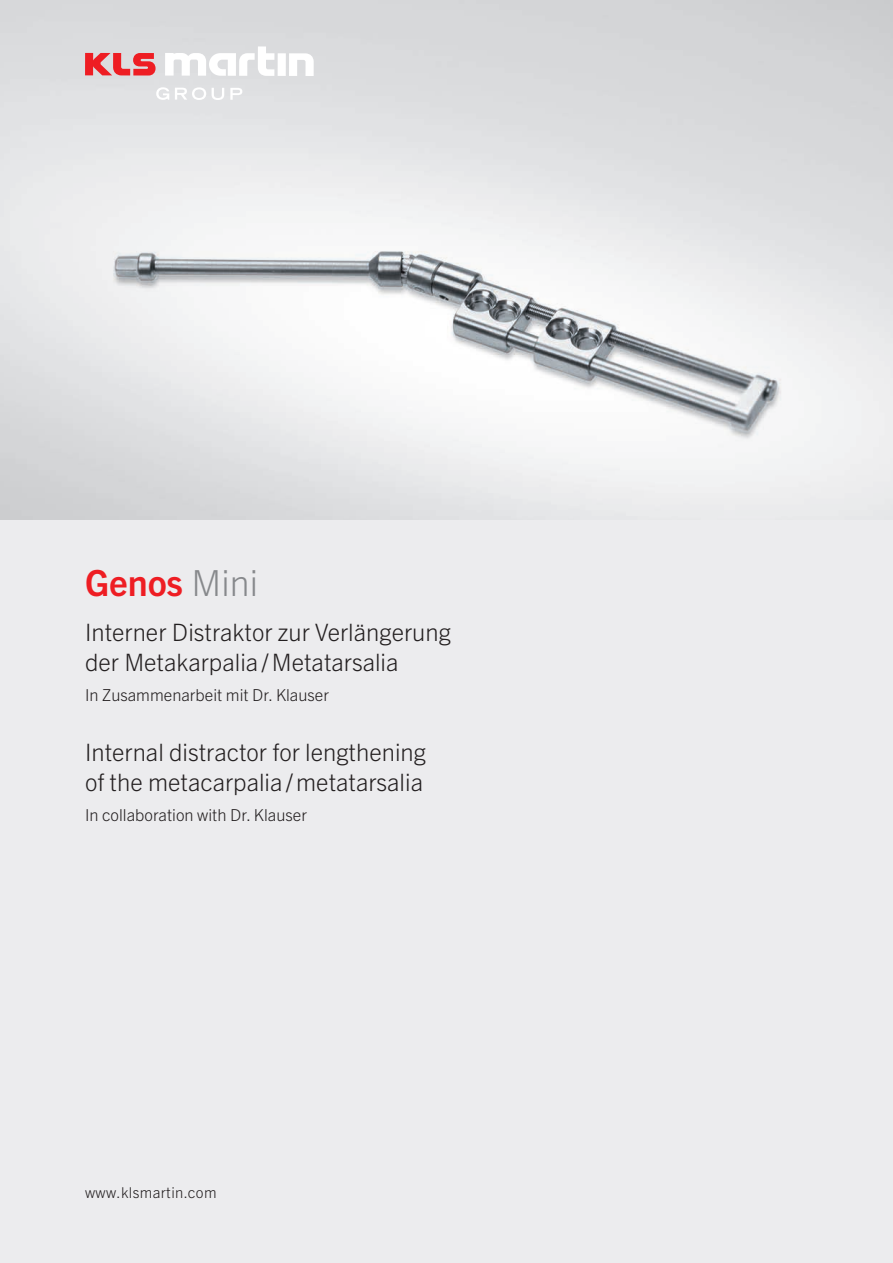
<style>
.page{position:relative;width:893px;height:1263px;background:#fff}
.page>*{position:absolute;margin:0;border:0;box-sizing:border-box;transform-origin:0 0}
.t1{font:700 36px "Trade Gothic Next LT Pro";color:#ee1d23}
.t2{font:300 24px/30px "Trade Gothic Next LT Pro";color:#231f20}
.t3{font:300 16.5px "Trade Gothic Next LT Pro";color:#231f20}
.t4{font:300 15px "Trade Gothic Next LT Pro";letter-spacing:.025em;color:#231f20}
.s1{font-weight:300;color:#87898c}
</style>
<div class="page">
<img style="left:0;top:0;width:893px;height:521px">
<div style="left:0;top:521px;width:893px;height:742px;background:#ececee"></div>
<svg style="left:175px;top:87px;width:31px;height:13px"></svg>
<svg style="left:230px;top:88px;width:12px;height:12px"></svg>
<svg style="left:165px;top:46px;width:149px;height:30px"></svg>
<svg style="left:85px;top:53px;width:71px;height:23px"></svg>
<svg style="left:212px;top:88px;width:12px;height:12px"></svg>
<svg style="left:156px;top:87px;width:13px;height:13px"></svg>
<h1 class="t1" style="left:85px;top:557px;width:175px">Genos <span class="s1">Mini</span></h1>
<p class="t2" style="left:85px;top:615px;width:367px">Interner Distraktor zur Verlängerung der Metakarpalia / Metatarsalia</p>
<p class="t3" style="left:85px;top:683px;width:246px">In Zusammenarbeit mit Dr. Klauser</p>
<p class="t2" style="left:85px;top:735px;width:342px">Internal distractor for lengthening of the metacarpalia / metatarsalia</p>
<p class="t3" style="left:85px;top:803px;width:223px">In collaboration with Dr. Klauser</p>
<p class="t4" style="left:85px;top:1182px;width:133px">www.klsmartin.com</p>
</div>
